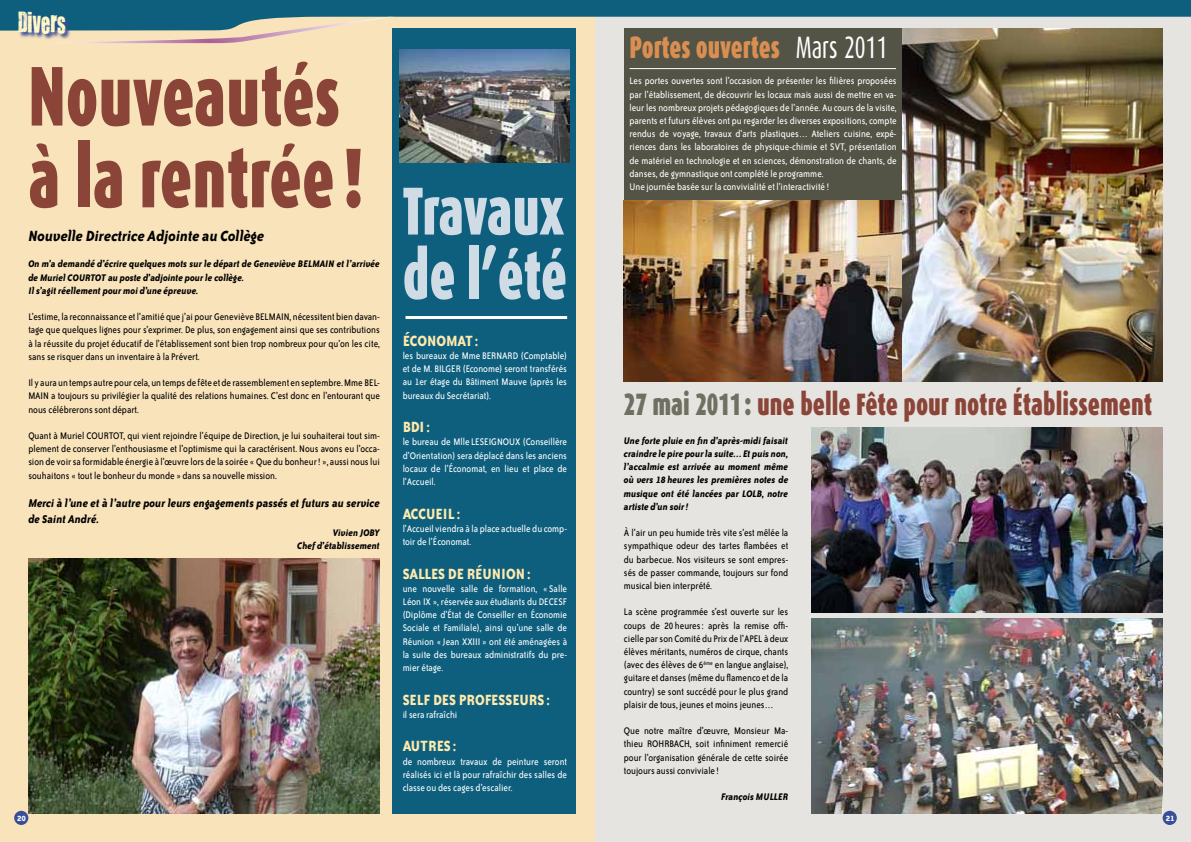
<style>
.page{position:relative;width:1191px;height:842px;background:#fff}
.page>*{position:absolute;margin:0;border:0;box-sizing:border-box;transform-origin:0 0}
.t1{font:900 85px/81.8px "Dax";color:#8a4538;scale:.78 1}
.t2{font:900 68px/64.4px "Dax";letter-spacing:-.01em;color:#cfdbe5;scale:.78 1}
.t3{font:900 31px "Dax";color:#8a4538;scale:.8 1}
.t4{font:900 31px "Dax";color:#d98e52;scale:.78 1}
.t5{font:24px "You Are Loved";color:#fff9c7;scale:.85 1}
.t6{font:700 17px "Bailey Sans ITC";color:#ffeaad;scale:.9 1}
.t7{font:italic 700 17px "Bailey Sans ITC";color:#000;scale:.9 1}
.t8{font:italic 700 13px/15.6px "Bailey Sans ITC";color:#000;scale:.9 1}
.t9{font:11px/13.2px "Bailey Sans ITC";color:#000;text-align:justify;scale:.9 1}
.t10{font:11px/13.2px "Bailey Sans ITC";color:#fff;text-align:justify;scale:.9 1}
.t11{font:italic 700 11px/13.2px "Bailey Sans ITC";color:#000;text-align:justify;scale:.9 1}
.t12{font:700 9px "Bailey Sans ITC";color:#fff}
.s1{font-weight:400;color:#fff}
.s2{color:#6f6f62}
</style>
<div class="page">
<div style="left:0;top:0;width:595px;height:842px;background:#f9e3bb"></div>
<div style="left:392px;top:28px;width:183px;height:786px;background:#0e5f7e"></div>
<div style="left:595px;top:14px;width:596px;height:828px;background:#e6e4e0"></div>
<div style="left:624px;top:28px;width:281px;height:175px;background:#535446"></div>
<img style="left:624px;top:200px;width:278px;height:181px">
<div style="left:14px;top:811px;width:14px;height:14px;background:#394e99;border-radius:50%"></div>
<div style="left:1162px;top:811px;width:14px;height:14px;background:#394e99;border-radius:50%"></div>
<svg style="left:0;top:0;width:1191px;height:43px"></svg>
<img style="left:811px;top:618px;width:351px;height:196px">
<img style="left:811px;top:427px;width:351px;height:185px">
<img style="left:902px;top:28px;width:260px;height:353px">
<hr style="left:629px;top:68px;width:267px;height:1px;background:#fff">
<img style="left:28px;top:559px;width:352px;height:255px">
<hr style="left:405px;top:316px;width:162px;height:3px;background:#fff">
<img style="left:400px;top:50px;width:169px;height:113px">
<h3 class="t5" style="left:18px;top:6px;width:57px">Divers</h3>
<h1 class="t1" style="left:28px;top:56px;width:430px">Nouveautés à la rentrée !</h1>
<h3 class="t7" style="left:28px;top:227px;width:264px">Nouvelle Directrice Adjointe au Collège</h3>
<p class="t11" style="left:28px;top:257px;width:392px;text-align:left">On m’a demandé d’écrire quelques mots sur le départ de Geneviève BELMAIN et l’arrivée de Muriel COURTOT au poste d’adjointe pour le collège.<br>Il s’agit réellement pour moi d’une épreuve.</p>
<p class="t9" style="left:28px;top:310px;width:392px">L’estime, la reconnaissance et l’amitié que j’ai pour Geneviève BELMAIN, nécessitent bien davan&shy;tage que quelques lignes pour s’exprimer. De plus, son engagement ainsi que ses contributions à la réussite du projet éducatif de l’établissement sont bien trop nombreux pour qu’on les cite, sans se risquer dans un inventaire à la Prévert.</p>
<p class="t9" style="left:28px;top:376px;width:392px">Il y aura un temps autre pour cela, un temps de fête et de rassemblement en septembre. Mme BEL-MAIN a toujours su privilégier la qualité des relations humaines. C’est donc en l’entourant que nous célébrerons sont départ.</p>
<p class="t9" style="left:28px;top:429px;width:392px">Quant à Muriel COURTOT, qui vient rejoindre l’équipe de Direction, je lui souhaiterai tout sim&shy;plement de conserver l’enthousiasme et l’optimisme qui la caractérisent. Nous avons eu l’occa&shy;sion de voir sa formidable énergie à l’œuvre lors de la soirée « Que du bonheur! », aussi nous lui souhaitons « tout le bonheur du monde » dans sa nouvelle mission.</p>
<p class="t8" style="left:28px;top:496px;width:392px">Merci à l’une et à l’autre pour leurs engagements passés et futurs au service de Saint André.</p>
<p class="t11" style="left:297px;top:526px;width:93px;text-align:right">Vivien JOBY<br>Chef d’établissement</p>
<h2 class="t2" style="left:403px;top:180px;width:212px">Travaux de l’été</h2>
<h3 class="t6" style="left:403px;top:331px;width:86px">ÉCONOMAT:</h3>
<p class="t10" style="left:403px;top:349px;width:184px">les bureaux de Mme BERNARD (Comptable) et de M. BILGER (Econome) seront transférés au 1er étage du Bâtiment Mauve (après les bureaux du Secrétariat).</p>
<h3 class="t6" style="left:403px;top:418px;width:32px">BDI:</h3>
<p class="t10" style="left:403px;top:436px;width:184px">le bureau de Mlle LESEIGNOUX (Conseillère d’Orientation) sera déplacé dans les anciens locaux de l’Économat, en lieu et place de l’Accueil.</p>
<h3 class="t6" style="left:403px;top:504px;width:65px">ACCUEIL :</h3>
<p class="t10" style="left:403px;top:522px;width:184px">l’Accueil viendra à la place actuelle du comp&shy;toir de l’Économat.</p>
<h3 class="t6" style="left:403px;top:564px;width:144px">SALLES DE RÉUNION:</h3>
<p class="t10" style="left:403px;top:582px;width:184px">une nouvelle salle de formation, « Salle Léon IX », réservée aux étudiants du DECESF (Diplôme d’État de Conseiller en Économie Sociale et Familiale), ainsi qu’une salle de Réunion « Jean XXIII » ont été aménagées à la suite des bureaux administratifs du pre&shy;mier étage.</p>
<h3 class="t6" style="left:403px;top:690px;width:165px">SELF DES PROFESSEURS :</h3>
<p class="t10" style="left:403px;top:708px;width:62px">il sera rafraîchi</p>
<h3 class="t6" style="left:403px;top:737px;width:61px">AUTRES :</h3>
<p class="t10" style="left:403px;top:755px;width:184px">de nombreux travaux de peinture seront réalisés ici et là pour rafraîchir des salles de classe ou des cages d’escalier.</p>
<h3 class="t4" style="left:629px;top:30px;width:332px">Portes ouvertes <span class="s1">Mars 2011</span></h3>
<p class="t10" style="left:629px;top:75px;width:298px;text-align:left">Les portes ouvertes sont l’occasion de présenter les filières proposées par l’établissement, de découvrir les locaux mais aussi de mettre en va&shy;leur les nombreux projets pédagogiques de l’année. Au cours de la visite, parents et futurs élèves ont pu regarder les diverses expositions, compte rendus de voyage, travaux d’arts plastiques… Ateliers cuisine, expé&shy;riences dans les laboratoires de physique-chimie et SVT, présentation de matériel en technologie et en sciences, démonstration de chants, de danses, de gymnastique ont complété le programme.<br>Une journée basée sur la convivialité et l’interactivité !</p>
<h3 class="t3" style="left:624px;top:386px;width:662px"><span class="s2">27 mai 2011 :</span> une belle Fête pour notre Établissement</h3>
<p class="t11" style="left:624px;top:434px;width:184px">Une forte pluie en fin d’après-midi faisait craindre le pire pour la suite… Et puis non, l’accalmie est arrivée au moment même où vers 18 heures les premières notes de musique ont été lancées par LOLB, notre artiste d’un soir!</p>
<p class="t9" style="left:624px;top:526px;width:184px">À l’air un peu humide très vite s’est mêlée la sympathique odeur des tartes flambées et du barbecue. Nos visiteurs se sont empres&shy;sés de passer commande, toujours sur fond musical bien interprété.</p>
<p class="t9" style="left:624px;top:606px;width:184px">La scène programmée s’est ouverte sur les coups de 20 heures: après la remise offi&shy;cielle par son Comité du Prix de l’APEL à deux élèves méritants, numéros de cirque, chants (avec des élèves de 6<sup>ème</sup> en langue anglaise), guitare et danses (même du flamenco et de la country) se sont succédé pour le plus grand plaisir de tous, jeunes et moins jeunes…</p>
<p class="t9" style="left:624px;top:724px;width:184px">Que notre maître d’œuvre, Monsieur Ma&shy;thieu ROHRBACH, soit infiniment remercié pour l’organisation générale de cette soirée toujours aussi conviviale !</p>
<p class="t11" style="left:721px;top:790px;width:76px">François MULLER</p>
<p class="t12" style="left:17px;top:813px;width:10px">20</p>
<p class="t12" style="left:1166px;top:813px;width:10px">21</p>
</div>
